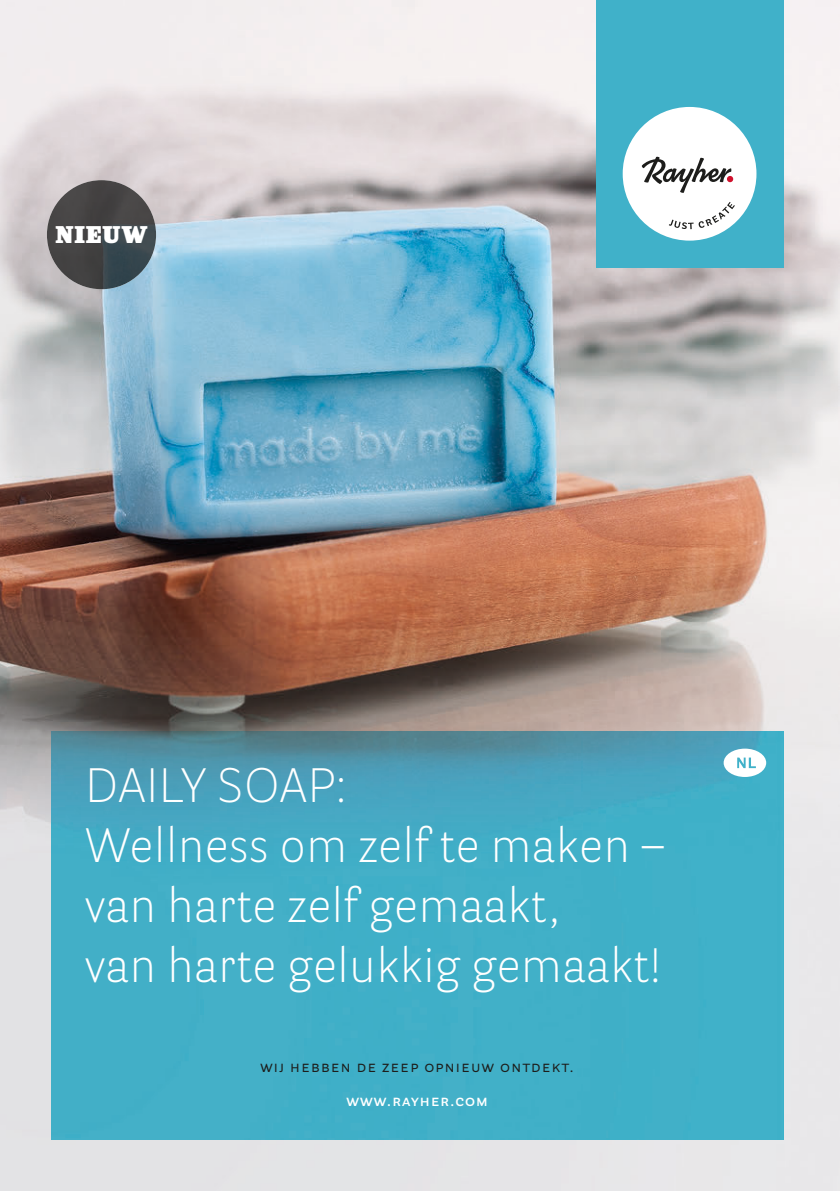
<style>
.page{position:relative;width:840px;height:1191px;background:#fff}
.page>*{position:absolute;margin:0;border:0;box-sizing:border-box;transform-origin:0 0}
.t1{font:300 48px/60px "Parry Grotesque Pro";letter-spacing:.005em;color:#fff}
.t2{font:900 24px "Parry Con Pro";letter-spacing:.03em;color:#fff}
.t3{font:16px "Parry Grotesque Pro";letter-spacing:.08em;color:#1d1d1b}
.t4{font:600 16px "Parry Grotesque Pro";letter-spacing:.065em;color:#fff}
</style>
<div class="page">
<img style="left:0;top:0;width:839px;height:1191px">
<img style="left:51px;top:731px;width:731px;height:409px">
<div style="left:595px;top:0;width:187px;height:267px;background:#40b1c9"></div>
<div style="left:622px;top:107px;width:134px;height:134px;background:#fff;border-radius:50%"></div>
<svg style="left:669px;top:202px;width:65px;height:27px"></svg>
<svg style="left:641px;top:156px;width:91px;height:37px"></svg>
<div style="left:723px;top:748px;width:42px;height:29px;background:#fff;border-radius:50%"></div>
<img style="left:47px;top:180px;width:109px;height:109px;border-radius:55px">
<svg style="left:737px;top:757px;width:18px;height:11px"></svg>
<p class="t2" style="left:55px;top:218px;width:93px">NIEUW</p>
<p class="t1" style="left:85px;top:755px;width:580px">DAILY SOAP:<br>Wellness om zelf te maken – van harte zelf gemaakt,<br>van harte gelukkig gemaakt!</p>
<p class="t3" style="left:260px;top:1055px;width:315px">wij hebben de zeep opnieuw ontdekt.</p>
<p class="t4" style="left:346px;top:1089px;width:143px">www.rayher.com</p>
</div>
